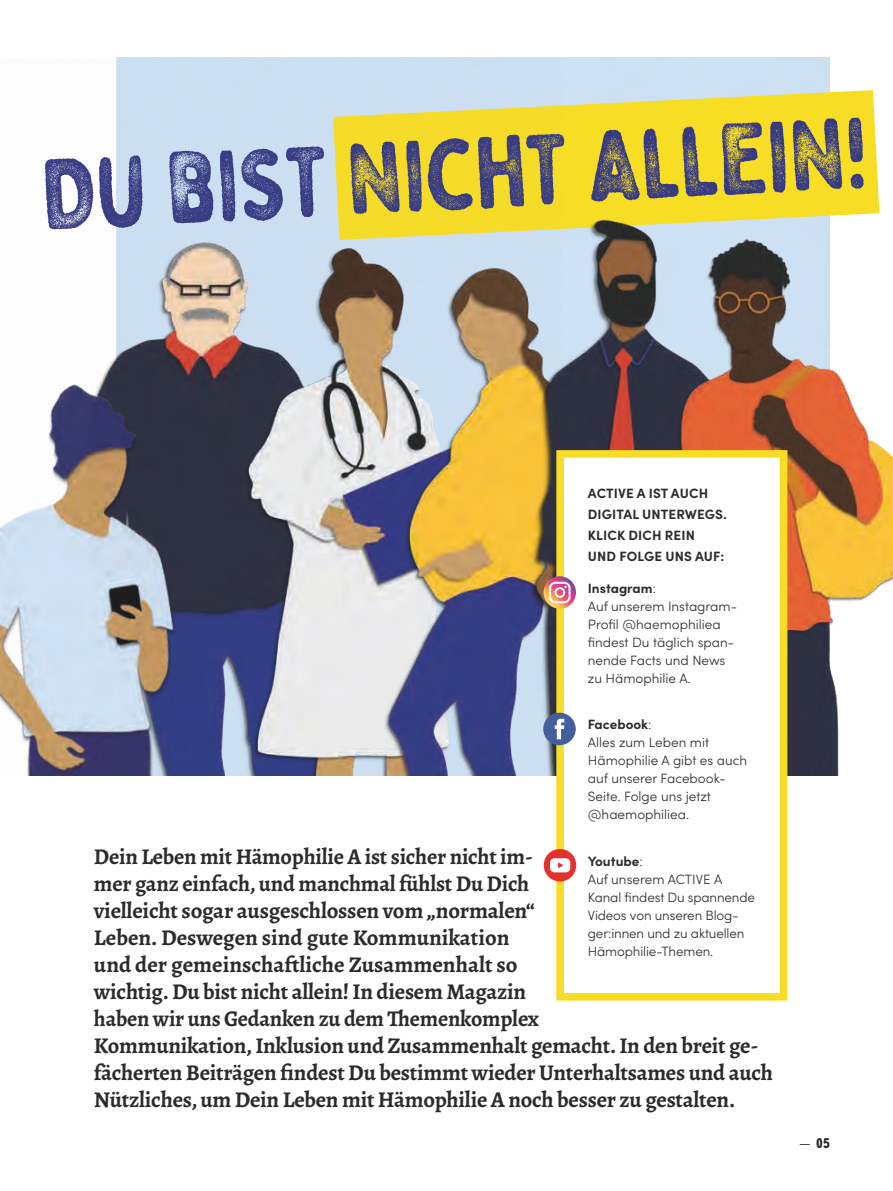
<style>
.page{position:relative;width:893px;height:1191px;background:#fff}
.page>*{position:absolute;margin:0;border:0;box-sizing:border-box;transform-origin:0 0}
.t1{font:99.15px "Bobby Rough Soft";color:#363a83}
.t2{font:700 22.5px/27px "Alegreya";letter-spacing:-.01em;color:#2b2b2a}
.t3{font:900 15px "Sofia Pro Condensed";color:#2b2b2a}
.t4{font:300 13.5px/18px "Sofia Pro";color:#2b2b2a}
.t5{font:700 13.5px/21px "Sofia Pro";letter-spacing:.01em;color:#2b2b2a}
.s1{font-weight:700}
.s2{font-family:"Sofia Pro";font-weight:300}
</style>
<div class="page">
<svg style="left:723px;top:90px;width:152px;height:27px;background:#f1de43"></svg>
<hr style="left:0;top:0;width:1px;height:1191px;background:#f7dd24">
<img style="left:116px;top:57px;width:607px;height:198px">
<img style="left:209px;top:117px;width:666px;height:659px">
<img style="left:430px;top:128px;width:463px;height:648px">
<img style="left:0;top:255px;width:405px;height:521px">
<div style="left:0;top:776px;width:893px;height:415px;background:#fff"></div>
<div style="left:556px;top:450px;width:231px;height:550px;background:#fff;border:8px solid #f7dd24"></div>
<div style="left:543px;top:712px;width:33px;height:33px;background:#455f9c;border-radius:50%"></div>
<svg style="left:555px;top:718px;width:9px;height:21px"></svg>
<svg style="left:543px;top:576px;width:33px;height:33px"></svg>
<svg style="left:549px;top:582px;width:22px;height:21px"></svg>
<div style="left:544px;top:849px;width:32px;height:32px;background:#e5302e;border-radius:50%"></div>
<svg style="left:550px;top:858px;width:20px;height:14px"></svg>
<h1 class="t1" style="left:39px;top:132px;width:827px;rotate:-3deg">Du bist nicht allein!</h1>
<p class="t5" style="left:588px;top:482px;width:141px">ACTIVE A IST AUCH<br>DIGITAL UNTERWEGS.<br>KLICK DICH REIN<br>UND FOLGE UNS AUF:</p>
<p class="t4" style="left:588px;top:578px;width:151px"><span class="s1">Instagram</span>:<br>Auf unserem Instagram-<br>Profil @haemophiliea findest Du täglich span&shy;nende Facts und News zu Hämophilie A.</p>
<p class="t4" style="left:588px;top:715px;width:161px"><span class="s1">Facebook</span>:<br>Alles zum Leben mit<br>Hämophilie A gibt es auch auf unserer Facebook-<br>Seite. Folge uns jetzt @haemophiliea.</p>
<p class="t4" style="left:588px;top:851px;width:169px"><span class="s1">Youtube</span>:<br>Auf unserem ACTIVE A<br>Kanal findest Du spannende<br>Videos von unseren Blog&shy;ger:innen und zu aktuellen<br>Hämophilie-Themen.</p>
<p class="t2" style="left:94px;top:842px;width:681px">Dein Leben mit Hämophilie A ist sicher nicht im-<br>mer ganz einfach, und manchmal fühlst Du Dich<br>vielleicht sogar ausgeschlossen vom „normalen“<br>Leben. Deswegen sind gute Kommunikation<br>und der gemeinschaftliche Zusammenhalt so<br>wichtig. Du bist nicht allein! In diesem Magazin<br>haben wir uns Gedanken zu dem Themenkomplex<br>Kommunikation, Inklusion und Zusammenhalt gemacht. In den breit ge&shy;fächerten Beiträgen findest Du bestimmt wieder Unterhaltsames und auch Nützliches, um Dein Leben mit Hämophilie A noch besser zu gestalten.</p>
<p class="t3" style="left:799px;top:1131px;width:32px"><span class="s2">—</span> 05</p>
</div>
